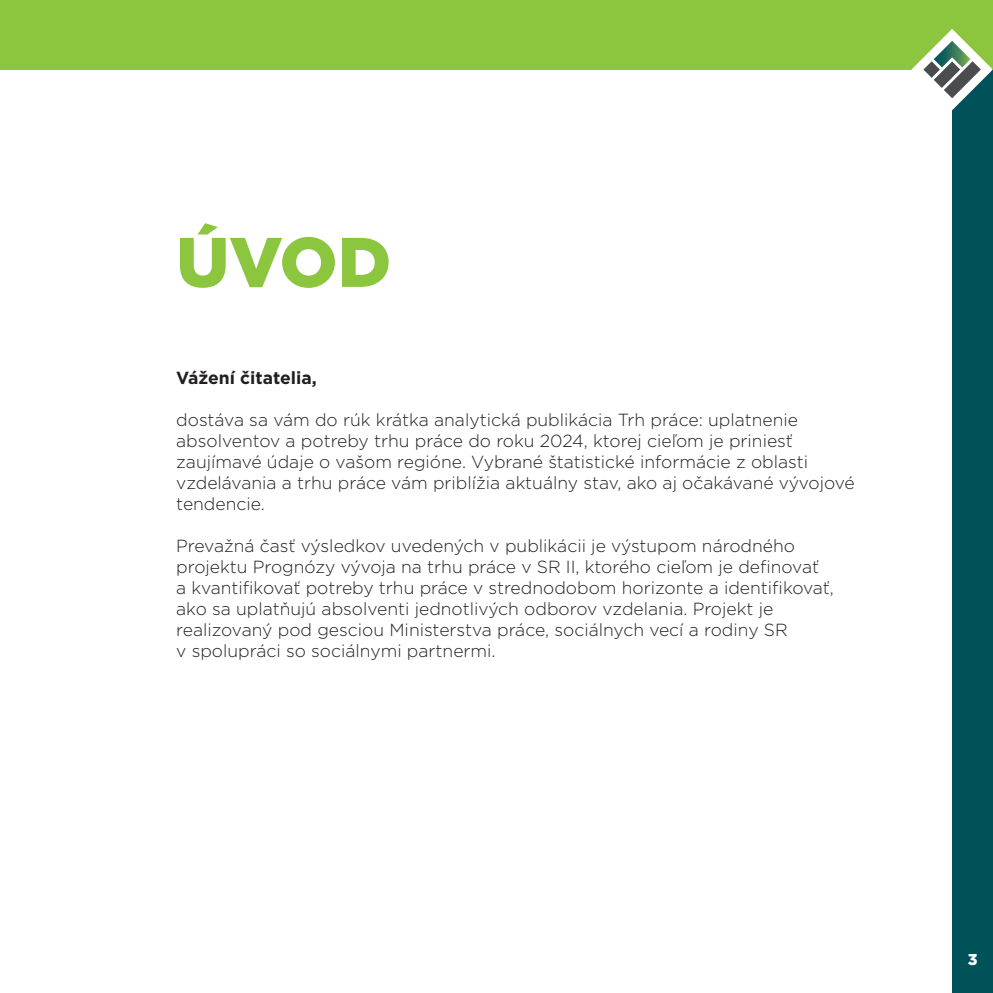
<style>
.page{position:relative;width:993px;height:993px;background:#fff}
.page>*{position:absolute;margin:0;border:0;box-sizing:border-box;transform-origin:0 0}
.t1{font:900 70px "Gotham";color:#8bc63e}
.t2{font:300 17.5px/21px "Gotham";color:#231f20}
.t3{font:700 17.5px "Gotham";color:#231f20}
.t4{font:900 15.75px "Gotham";color:#fff}
</style>
<div class="page">
<div style="left:0;top:0;width:992px;height:69px;background:#8bc63e"></div>
<div style="left:951px;top:69px;width:41px;height:923px;background:#005259"></div>
<svg style="left:911px;top:29px;width:81px;height:81px"></svg>
<p class="t1" style="left:176px;top:214px;width:216px">ÚVOD</p>
<p class="t3" style="left:176px;top:365px;width:142px">Vážení čitatelia,</p>
<p class="t2" style="left:176px;top:408px;width:679px">dostáva sa vám do rúk krátka analytická publikácia Trh práce: uplatnenie absolventov a potreby trhu práce do roku 2024, ktorej cieľom je priniesť zaujímavé údaje o vašom regióne. Vybrané štatistické informácie z oblasti vzdelávania a trhu práce vám priblížia aktuálny stav, ako aj očakávané vývojové tendencie.</p>
<p class="t2" style="left:176px;top:534px;width:658px">Prevažná časť výsledkov uvedených v publikácii je výstupom národného projektu Prognózy vývoja na trhu práce v SR II, ktorého cieľom je definovať<br>a kvantifikovať potreby trhu práce v strednodobom horizonte a identifikovať, ako sa uplatňujú absolventi jednotlivých odborov vzdelania. Projekt je realizovaný pod gesciou Ministerstva práce, sociálnych vecí a rodiny SR<br>v spolupráci so sociálnymi partnermi.</p>
<p class="t4" style="left:967px;top:948px;width:11px">3</p>
</div>
